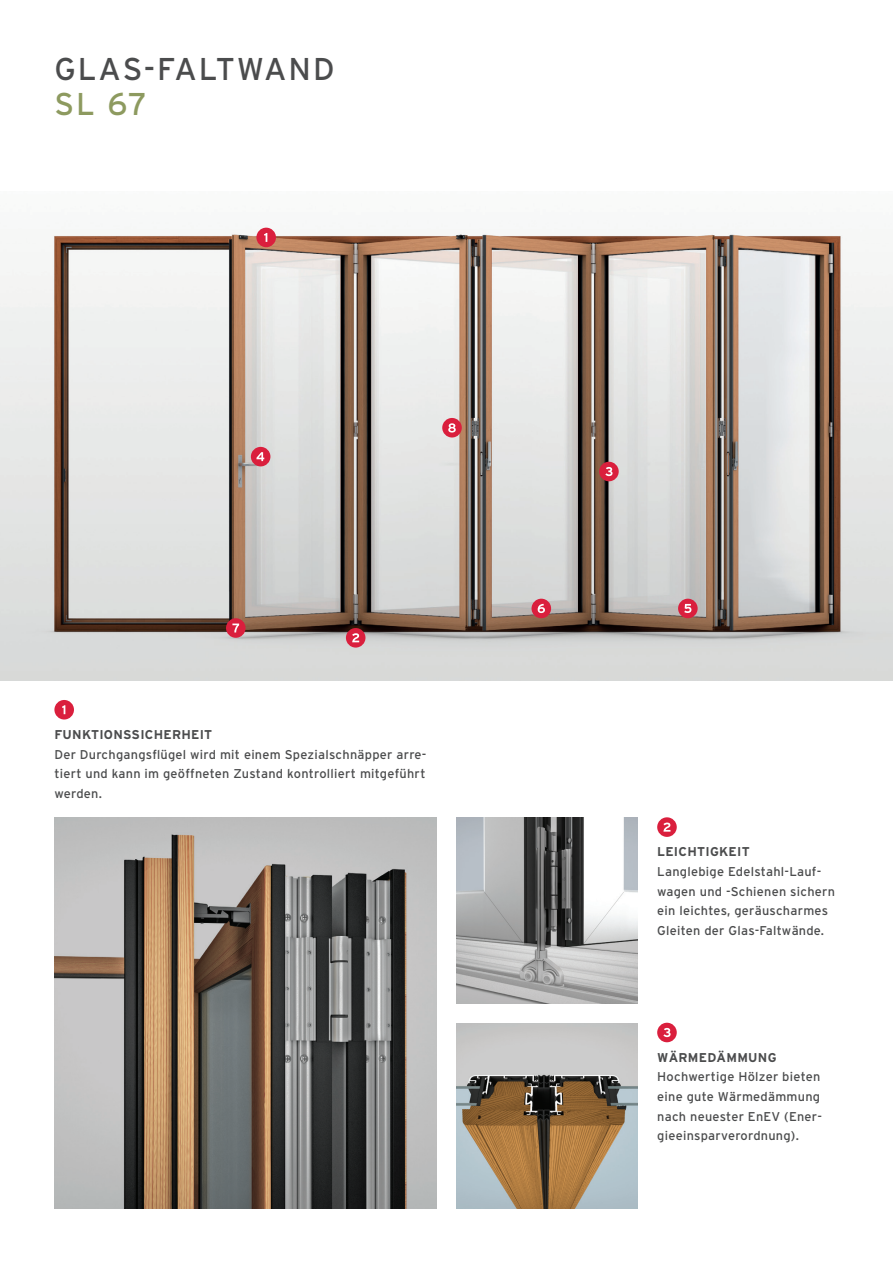
<style>
.page{position:relative;width:893px;height:1263px;background:#fff}
.page>*{position:absolute;margin:0;border:0;box-sizing:border-box;transform-origin:0 0}
.t1{font:31.5px "Interstate";letter-spacing:.065em;color:#4b4c4d}
.t2{font:31.5px "Interstate";color:#8d9a5f}
.t3{font:12.75px/19.5px "Interstate";letter-spacing:.02em;color:#4b4c4d}
.t4{font:700 12.75px "Interstate";letter-spacing:.02em;color:#4b4c4d}
</style>
<div class="page">
<img style="left:456px;top:1023px;width:182px;height:185px">
<img style="left:456px;top:817px;width:182px;height:186px">
<img style="left:54px;top:817px;width:383px;height:391px">
<img style="left:0;top:227px;width:893px;height:453px">
<div style="left:256px;top:228px;width:20px;height:19px;background:#da1f3d;border-radius:50%"></div>
<svg style="left:264px;top:233px;width:3px;height:9px"></svg>
<div style="left:599px;top:462px;width:20px;height:19px;background:#da1f3d;border-radius:50%"></div>
<svg style="left:605px;top:467px;width:7px;height:9px"></svg>
<div style="left:346px;top:628px;width:19px;height:20px;background:#da1f3d;border-radius:50%"></div>
<svg style="left:352px;top:633px;width:7px;height:9px"></svg>
<div style="left:531px;top:599px;width:20px;height:19px;background:#da1f3d;border-radius:50%"></div>
<svg style="left:538px;top:604px;width:7px;height:9px"></svg>
<div style="left:226px;top:618px;width:20px;height:20px;background:#da1f3d;border-radius:50%"></div>
<svg style="left:232px;top:623px;width:7px;height:9px"></svg>
<div style="left:442px;top:418px;width:20px;height:19px;background:#da1f3d;border-radius:50%"></div>
<svg style="left:448px;top:423px;width:8px;height:9px"></svg>
<div style="left:678px;top:599px;width:20px;height:19px;background:#da1f3d;border-radius:50%"></div>
<svg style="left:684px;top:604px;width:7px;height:9px"></svg>
<div style="left:251px;top:447px;width:19px;height:19px;background:#da1f3d;border-radius:50%"></div>
<svg style="left:256px;top:452px;width:8px;height:9px"></svg>
<div style="left:657px;top:1023px;width:20px;height:19px;background:#da1f3d;border-radius:50%"></div>
<svg style="left:663px;top:1028px;width:8px;height:9px"></svg>
<div style="left:54px;top:700px;width:20px;height:19px;background:#da1f3d;border-radius:50%"></div>
<svg style="left:62px;top:705px;width:3px;height:9px"></svg>
<div style="left:657px;top:817px;width:20px;height:20px;background:#da1f3d;border-radius:50%"></div>
<svg style="left:663px;top:822px;width:7px;height:10px"></svg>
<h1 class="t1" style="left:54px;top:49px;width:282px">GLAS-FALTWAND</h1>
<h1 class="t2" style="left:54px;top:85px;width:94px">SL 67</h1>
<p class="t4" style="left:54px;top:727px;width:159px">FUNKTIONSSICHERHEIT</p>
<p class="t3" style="left:54px;top:744px;width:374px;text-align:justify">Der Durchgangsflügel wird mit einem Spezialschnäpper arre&shy;tiert und kann im geöffneten Zustand kontrolliert mitgeführt werden.</p>
<p class="t4" style="left:657px;top:844px;width:94px">LEICHTIGKEIT</p>
<p class="t3" style="left:657px;top:862px;width:179px">Langlebige Edelstahl-Lauf&shy;wagen und -Schienen sichern ein leichtes, geräuscharmes<br>Gleiten der Glas-Faltwände.</p>
<p class="t4" style="left:657px;top:1049px;width:121px">WÄRMEDÄMMUNG</p>
<p class="t3" style="left:657px;top:1067px;width:166px">Hochwertige Hölzer bieten eine gute Wärmedämmung nach neuester EnEV (Ener&shy;gieeinsparverordnung).</p>
</div>
